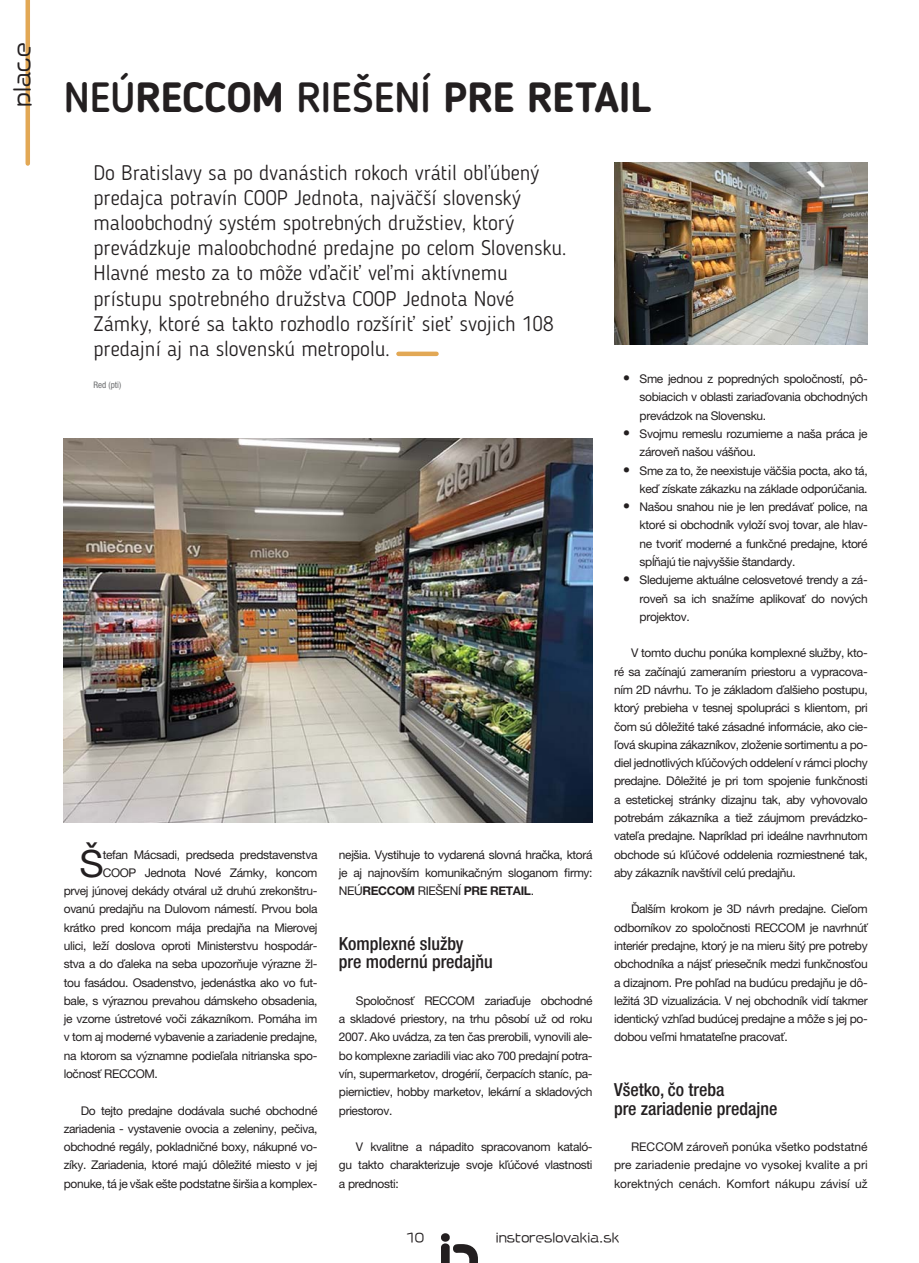
<style>
.page{position:relative;width:919px;height:1263px;background:#fff}
.page>*{position:absolute;margin:0;border:0;box-sizing:border-box;transform-origin:0 0}
.t1{font:700 42px "Blogger Sans";color:#231f20}
.t2{font:37.65px "Helvetica Neue LT Pro";color:#231f20}
.t3{font:300 21px/25.2px "Blogger Sans";color:#231f20}
.t4{font:21px "VDL Mega Maru Regular 90 pv RKSJ H";color:#231f20}
.t5{font:500 condensed 18px/18.3px "Helvetica Neue LT Pro";color:#231f20}
.t6{font:12px/18.3px "Helvetica Neue LT Pro";letter-spacing:-.03em;color:#231f20;text-align:justify}
.t7{font:12px "VDL Mega Maru Regular 90 pv RKSJ H";color:#231f20}
.t8{font:condensed 9px "Helvetica Neue LT Pro";color:#6d6e70}
.s1{font-weight:500}
.s2{font-weight:700}
.s3{font-family:"Calibri";font-size:16.5px}
</style>
<div class="page">
<hr style="left:26px;top:0;width:4px;height:164px;background:#e2a855">
<div style="left:441px;top:1233px;width:8px;height:9px;background:#231f20;border-radius:4px"></div>
<svg style="left:441px;top:1243px;width:37px;height:20px"></svg>
<hr style="left:398px;top:352px;width:38px;height:4px;background:#e2a855">
<img style="left:64px;top:438px;width:528px;height:384px">
<img style="left:614px;top:162px;width:253px;height:183px">
<h3 class="t4" style="left:14px;top:107px;width:66px;rotate:-90deg">place</h3>
<h1 class="t1" style="left:64px;top:82px;width:589px"><span class="s1">NEÚ</span>RECCOM <span class="s1">RIEŠENÍ</span> PRE RETAIL</h1>
<p class="t3" style="left:94px;top:162px;width:474px">Do Bratislavy sa po dvanástich rokoch vrátil obľúbený predajca potravín COOP Jednota, najväčší slovenský maloobchodný systém spotrebných družstiev, ktorý prevádzkuje maloobchodné predajne po celom Slovensku.<br>Hlavné mesto za to môže vďačiť veľmi aktívnemu prístupu spotrebného družstva COOP Jednota Nové Zámky, ktoré sa takto rozhodlo rozšíriť sieť svojich 108 predajní aj na slovenskú metropolu.</p>
<p class="t8" style="left:94px;top:382px;width:29px">Red (pti)</p>
<h2 class="t2" style="left:79px;top:850px;width:26px">Š</h2>
<p class="t6" style="left:103px;top:847px;width:216px">tefan Mácsadi, predseda predstavenstva</p>
<p class="t6" style="left:103px;top:865px;width:216px">COOP Jednota Nové Zámky, koncom</p>
<p class="t6" style="left:64px;top:883px;width:255px">prvej júnovej dekády otváral už druhú zrekonštru-</p>
<p class="t6" style="left:64px;top:901px;width:255px">ovanú predajňu na Dulovom námestí. Prvou bola</p>
<p class="t6" style="left:64px;top:920px;width:255px">krátko pred koncom mája predajňa na Mierovej</p>
<p class="t6" style="left:64px;top:938px;width:255px">ulici, leží doslova oproti Ministerstvu hospodár-</p>
<p class="t6" style="left:64px;top:956px;width:255px">stva a do ďaleka na seba upozorňuje výrazne žl-</p>
<p class="t6" style="left:64px;top:975px;width:255px">tou fasádou. Osadenstvo, jedenástka ako vo fut-</p>
<p class="t6" style="left:64px;top:993px;width:255px">bale, s výraznou prevahou dámskeho obsadenia,</p>
<p class="t6" style="left:64px;top:1011px;width:255px">je vzorne ústretové voči zákazníkom. Pomáha im</p>
<p class="t6" style="left:64px;top:1029px;width:255px">v tom aj moderné vybavenie a zariadenie predajne,</p>
<p class="t6" style="left:64px;top:1048px;width:255px">na ktorom sa významne podieľala nitrianska spo-</p>
<p class="t6" style="left:64px;top:1066px;width:95px">ločnosť RECCOM.</p>
<p class="t6" style="left:64px;top:1102px;width:255px;text-indent:17px">Do tejto predajne dodávala suché obchodné zariadenia - vystavenie ovocia a zeleniny, pečiva, obchodné regály, pokladničné boxy, nákupné vo&shy;zíky. Zariadenia, ktoré majú dôležité miesto v jej ponuke, tá je však ešte podstatne širšia a komplex-</p>
<p class="t6" style="left:339px;top:847px;width:255px">nejšia. Vystihuje to vydarená slovná hračka, ktorá je aj najnovším komunikačným sloganom firmy:<br>NEÚ<span class="s2">RECCOM</span> RIEŠENÍ <span class="s2">PRE RETAIL</span>.</p>
<h3 class="t5" style="left:339px;top:937px;width:155px">Komplexné služby<br>pre modernú predajňu</h3>
<p class="t6" style="left:339px;top:993px;width:255px;text-indent:17px">Spoločnosť RECCOM zariaďuje obchodné a skladové priestory, na trhu pôsobí už od roku 2007. Ako uvádza, za ten čas prerobili, vynovili ale&shy;bo komplexne zariadili viac ako 700 predajní potra&shy;vín, supermarketov, drogérií, čerpacích staníc, pa&shy;piernictiev, hobby marketov, lekární a skladových priestorov.</p>
<p class="t6" style="left:339px;top:1139px;width:255px;text-indent:17px">V kvalitne a nápadito spracovanom kataló&shy;gu takto charakterizuje svoje kľúčové vlastnosti a prednosti:</p>
<p class="t6" style="left:639px;top:371px;width:229px;text-indent:-17px"><span class="s3">•</span> Sme jednou z popredných spoločností, pô&shy;sobiacich v oblasti zariaďovania obchodných prevádzok na Slovensku.</p>
<p class="t6" style="left:639px;top:426px;width:229px;text-indent:-17px"><span class="s3">•</span> Svojmu remeslu rozumieme a naša práca je zároveň našou vášňou.</p>
<p class="t6" style="left:622px;top:463px;width:246px;text-align:right"><span class="s3">•</span> Sme za to, že neexistuje väčšia pocta, ako tá, keď získate zákazku na základe odporúčania.</p>
<p class="t6" style="left:639px;top:499px;width:229px;text-indent:-17px"><span class="s3">•</span> Našou snahou nie je len predávať police, na ktoré si obchodník vyloží svoj tovar, ale hlav&shy;ne tvoriť moderné a funkčné predajne, ktoré spĺňajú tie najvyššie štandardy.</p>
<p class="t6" style="left:639px;top:572px;width:229px;text-indent:-17px"><span class="s3">•</span> Sledujeme aktuálne celosvetové trendy a zá&shy;roveň sa ich snažíme aplikovať do nových projektov.</p>
<p class="t6" style="left:614px;top:645px;width:255px;text-indent:17px">V tomto duchu ponúka komplexné služby, kto&shy;ré sa začínajú zameraním priestoru a vypracova&shy;ním 2D návrhu. To je základom ďalšieho postupu, ktorý prebieha v tesnej spolupráci s klientom, pri čom sú dôležité také zásadné informácie, ako cie&shy;ľová skupina zákazníkov, zloženie sortimentu a po&shy;diel jednotlivých kľúčových oddelení v rámci plochy predajne. Dôležité je pri tom spojenie funkčnosti a estetickej stránky dizajnu tak, aby vyhovovalo potrebám zákazníka a tiež záujmom prevádzko&shy;vateľa predajne. Napríklad pri ideálne navrhnutom obchode sú kľúčové oddelenia rozmiestnené tak, aby zákazník navštívil celú predajňu.</p>
<p class="t6" style="left:614px;top:901px;width:255px;text-indent:17px">Ďalším krokom je 3D návrh predajne. Cieľom odborníkov zo spoločnosti RECCOM je navrhnúť interiér predajne, ktorý je na mieru šitý pre potreby obchodníka a nájsť priesečník medzi funkčnosťou a dizajnom. Pre pohľad na budúcu predajňu je dô&shy;ležitá 3D vizualizácia. V nej obchodník vidí takmer identický vzhľad budúcej predajne a môže s jej po&shy;dobou veľmi hmatateľne pracovať.</p>
<h3 class="t5" style="left:614px;top:1083px;width:165px">Všetko, čo treba<br>pre zariadenie predajne</h3>
<p class="t6" style="left:614px;top:1139px;width:255px;text-indent:17px">RECCOM zároveň ponúka všetko podstatné pre zariadenie predajne vo vysokej kvalite a pri korektných cenách. Komfort nákupu závisí už</p>
<p class="t7" style="left:406px;top:1233px;width:19px">10</p>
<p class="t7" style="left:495px;top:1233px;width:125px">instoreslovakia.sk</p>
</div>
